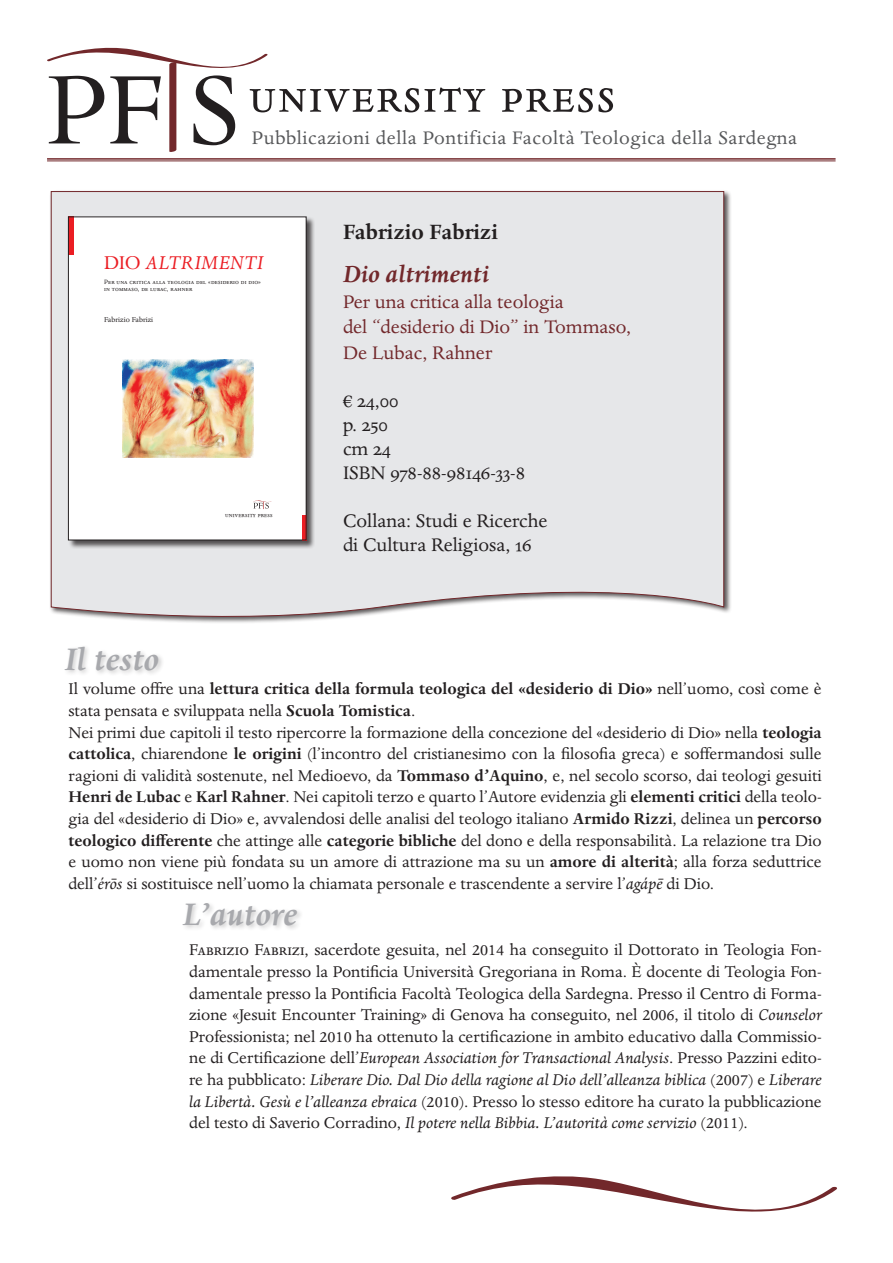
<style>
.page{position:relative;width:893px;height:1263px;background:#fff}
.page>*{position:absolute;margin:0;border:0;box-sizing:border-box;transform-origin:0 0}
.t1{font:54px "Dante MT Regular Expert";letter-spacing:.03em;color:#231f20}
.t2{font:italic 700 36px "Dante MT Pro";color:#a8a9ad}
.t3{font:italic 700 27px "Dante MT Pro";color:#72282b}
.t4{font:700 24px "Dante MT Pro";color:#231f20}
.t5{font:italic 21.45px "Dante MT Pro";letter-spacing:.03em;color:#eb1d23}
.t6{font:21px/24px "Dante MT Pro";color:#231f20}
.t7{font:21px/25.5px "Dante MT Pro";color:#72282b}
.t8{font:21px "Dante MT Pro";letter-spacing:.03em;color:#57585a}
.t9{font:18px/21.6px "Dante MT Pro";color:#231f20}
.t10{font:8.1px "Dante MT Pro";color:#231f20}
.t11{font:7.2px/7.2px "Dante MT Pro";letter-spacing:.02em;color:#231f20}
.t12{font:7.2px "Dante MT Regular Expert";letter-spacing:.02em;color:#231f20}
.s1{font-family:"Dante Titling";font-style:normal;font-size:19.35px}
.s2{font-family:"Dante MT Regular Alt"}
.s3{font-weight:700}
.s4{font-style:italic}
</style>
<div class="page">
<svg style="left:51px;top:191px;width:673px;height:432px;background:#e4e4e6"></svg>
<svg style="left:451px;top:1176px;width:386px;height:36px"></svg>
<svg style="left:47px;top:47px;width:221px;height:105px"></svg>
<hr style="left:47px;top:158px;width:789px;height:2px;background:#72282b">
<hr style="left:47px;top:161px;width:789px;height:1px;background:#72282b">
<div style="left:62px;top:644px;width:103px;height:33px;background:#231f20;opacity:.22"></div>
<div style="left:181px;top:901px;width:123px;height:31px;background:#231f20;opacity:.22"></div>
<div style="left:68px;top:216px;width:247px;height:333px;background:#231f20;opacity:.75"></div>
<div style="left:68px;top:217px;width:238px;height:323px;background:#fff"></div>
<svg style="left:253px;top:500px;width:19px;height:9px"></svg>
<div style="left:68px;top:217px;width:6px;height:38px;background:#eb1d23"></div>
<svg style="left:302px;top:515px;width:4px;height:25px"></svg>
<img style="left:122px;top:359px;width:131px;height:98px">
<h1 class="t1" style="left:249px;top:72px;width:368px">university press</h1>
<p class="t8" style="left:252px;top:125px;width:547px">Pubblicazioni della Pontificia Facoltà Teologica della Sardegna</p>
<p class="t5" style="left:104px;top:251px;width:161px"><span class="s1">Dio</span> ALTRIMENTI</p>
<p class="t11" style="left:104px;top:278px;width:158px">Per una critica alla teologia del «desiderio di dio» in tommaso, de lubac, rahner</p>
<p class="t10" style="left:104px;top:315px;width:51px">Fabrizio Fabrizi</p>
<h2 class="t2" style="left:65px;top:639px;width:96px">Il testo</h2>
<p class="t12" style="left:225px;top:511px;width:49px">university press</p>
<h3 class="t4" style="left:343px;top:218px;width:156px">Fabrizio Fabrizi</h3>
<h3 class="t3" style="left:343px;top:259px;width:147px">Dio altrimenti</h3>
<p class="t7" style="left:343px;top:289px;width:290px">Per una critica alla teologia<br>del “desiderio di Dio” in Tommaso,<br>De Lubac, Rahner</p>
<p class="t6" style="left:343px;top:388px;width:184px">€ 24,00<br>p. 250<br>cm 24<br>ISBN 978-88-98146-33-8</p>
<p class="t6" style="left:343px;top:508px;width:206px">Collana: Studi e Ricerche di Cultura Religiosa, <span class="s2">1</span>6</p>
<p class="t9" style="left:68px;top:678px;width:755px">Il volume offre una <span class="s3">lettura critica della formula teologica del «desiderio di Dio»</span> nell’uomo, così come è stata pensata e sviluppata nella <span class="s3">Scuola Tomistica</span>.<br>Nei primi due capitoli il testo ripercorre la formazione della concezione del «desiderio di Dio» nella <span class="s3">teologia cattolica</span>, chiarendone <span class="s3">le origini</span> (l’incontro del cristianesimo con la filosofia greca) e soffermandosi sulle ragioni di validità sostenute, nel Medioevo, da <span class="s3">Tommaso d’Aquino</span>, e, nel secolo scorso, dai teologi gesuiti <span class="s3">Henri de Lubac</span> e <span class="s3">Karl Rahner</span>. Nei capitoli terzo e quarto l’Autore evidenzia gli <span class="s3">elementi critici</span> della teolo&shy;gia del «desiderio di Dio» e, avvalendosi delle analisi del teologo italiano <span class="s3">Armido Rizzi</span>, delinea un <span class="s3">percorso teologico differente</span> che attinge alle <span class="s3">categorie bibliche</span> del dono e della responsabilità. La relazione tra Dio e uomo non viene più fondata su un amore di attrazione ma su un <span class="s3">amore di alterità</span>; alla forza seduttrice dell’<span class="s4">érōs</span> si sostituisce nell’uomo la chiamata personale e trascendente a servire l’<span class="s4">agápē</span> di Dio.</p>
<h2 class="t2" style="left:183px;top:894px;width:115px">L’autore</h2>
<p class="t9" style="left:189px;top:939px;width:634px;text-align:justify">Fabrizio Fabrizi, sacerdote gesuita, nel 2014 ha conseguito il Dottorato in Teologia Fon&shy;damentale presso la Pontificia Università Gregoriana in Roma. È docente di Teologia Fon&shy;damentale presso la Pontificia Facoltà Teologica della Sardegna. Presso il Centro di Forma&shy;zione «Jesuit Encounter Training» di Genova ha conseguito, nel 2006, il titolo di <span class="s4">Counselor </span>Professionista; nel 2010 ha ottenuto la certificazione in ambito educativo dalla Commissio&shy;ne di Certificazione dell’<span class="s4">European Association for Transactional Analysis</span>. Presso Pazzini edito&shy;re ha pubblicato: <span class="s4">Liberare Dio. Dal Dio della ragione al Dio dell’alleanza biblica</span> (2007) e <span class="s4">Liberare la Libertà. Gesù e l’alleanza ebraica</span> (2010). Presso lo stesso editore ha curato la pubblicazione del testo di Saverio Corradino, <span class="s4">Il potere nella Bibbia. L’autorità come servizio</span> (2011).</p>
</div>
